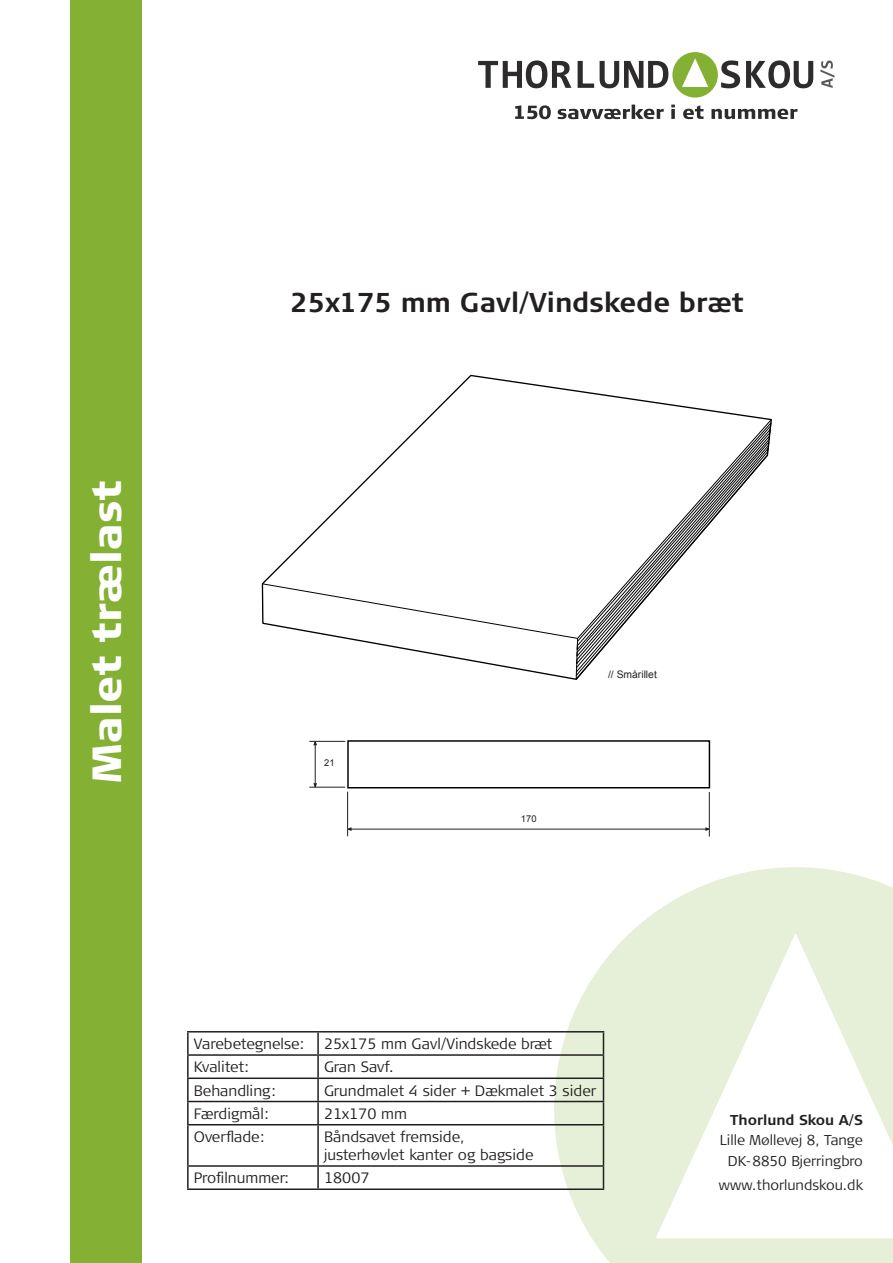
<style>
.page{position:relative;width:893px;height:1263px;background:#fff}
.page>*{position:absolute;margin:0;border:0;box-sizing:border-box;transform-origin:0 0}
.t1{font:900 40.65px "Signa Column";color:#fff}
.t2{font:700 27.15px "Signa Column";color:#231f20}
.t3{font:300 15px/18px "Signa Column";color:#231f20}
.t4{font:300 14.25px/20.4px "Signa Column";color:#231f20;text-align:center}
.t5{font:700 14.25px "Signa Column";color:#231f20}
.t6{font:10.35px "Arial";color:#231f20}
.t7{font:9.3px "Arial";color:#231f20}
</style>
<div class="page">
<svg style="left:554px;top:867px;width:339px;height:396px;fill:#e6efd8"></svg>
<svg style="left:656px;top:933px;width:237px;height:305px"></svg>
<div style="left:70px;top:0;width:71px;height:1263px;background:#84b133"></div>
<div style="left:672px;top:52px;width:46px;height:46px;background:#84b133;border-radius:50%"></div>
<svg style="left:478px;top:60px;width:93px;height:28px"></svg>
<svg style="left:578px;top:61px;width:16px;height:27px"></svg>
<svg style="left:600px;top:61px;width:68px;height:27px"></svg>
<svg style="left:721px;top:60px;width:19px;height:28px"></svg>
<svg style="left:746px;top:60px;width:67px;height:28px"></svg>
<svg style="left:820px;top:61px;width:14px;height:27px"></svg>
<svg style="left:682px;top:58px;width:26px;height:29px"></svg>
<svg style="left:515px;top:105px;width:282px;height:14px"></svg>
<hr style="left:187px;top:1031px;width:131px;height:1px;background:#231f20">
<hr style="left:187px;top:1032px;width:2px;height:22px;background:#231f20">
<hr style="left:318px;top:1031px;width:286px;height:1px;background:#231f20">
<hr style="left:317px;top:1032px;width:2px;height:22px;background:#231f20">
<hr style="left:187px;top:1054px;width:131px;height:2px;background:#231f20">
<hr style="left:187px;top:1056px;width:2px;height:21px;background:#231f20">
<hr style="left:318px;top:1054px;width:286px;height:2px;background:#231f20">
<hr style="left:317px;top:1056px;width:2px;height:21px;background:#231f20">
<hr style="left:187px;top:1077px;width:131px;height:2px;background:#231f20">
<hr style="left:187px;top:1079px;width:2px;height:22px;background:#231f20">
<hr style="left:318px;top:1077px;width:286px;height:2px;background:#231f20">
<hr style="left:317px;top:1079px;width:2px;height:22px;background:#231f20">
<hr style="left:187px;top:1101px;width:131px;height:1px;background:#231f20">
<hr style="left:187px;top:1102px;width:2px;height:22px;background:#231f20">
<hr style="left:318px;top:1101px;width:286px;height:1px;background:#231f20">
<hr style="left:317px;top:1102px;width:2px;height:22px;background:#231f20">
<svg style="left:603px;top:1032px;width:1px;height:92px"></svg>
<hr style="left:187px;top:1124px;width:131px;height:1px;background:#231f20">
<hr style="left:187px;top:1125px;width:2px;height:40px;background:#231f20">
<hr style="left:318px;top:1124px;width:286px;height:1px;background:#231f20">
<hr style="left:317px;top:1125px;width:2px;height:40px;background:#231f20">
<hr style="left:603px;top:1125px;width:1px;height:40px;background:#231f20">
<hr style="left:187px;top:1165px;width:131px;height:2px;background:#231f20">
<hr style="left:187px;top:1167px;width:2px;height:21px;background:#231f20">
<hr style="left:318px;top:1165px;width:286px;height:2px;background:#231f20">
<hr style="left:317px;top:1167px;width:2px;height:21px;background:#231f20">
<svg style="left:603px;top:1167px;width:1px;height:21px"></svg>
<hr style="left:187px;top:1188px;width:131px;height:2px;background:#231f20">
<hr style="left:318px;top:1188px;width:286px;height:2px;background:#231f20">
<svg style="left:261px;top:374px;width:510px;height:227px"></svg>
<svg style="left:262px;top:454px;width:318px;height:226px"></svg>
<svg style="left:576px;top:422px;width:195px;height:254px"></svg>
<hr style="left:309px;top:741px;width:36px;height:1px;background:#231f20">
<hr style="left:309px;top:787px;width:36px;height:1px;background:#231f20">
<hr style="left:315px;top:741px;width:1px;height:46px;background:#231f20">
<svg style="left:313px;top:783px;width:4px;height:4px"></svg>
<hr style="left:349px;top:829px;width:360px;height:1px;background:#231f20">
<hr style="left:347px;top:792px;width:1px;height:44px;background:#231f20">
<hr style="left:709px;top:792px;width:1px;height:44px;background:#231f20">
<svg style="left:705px;top:827px;width:4px;height:4px"></svg>
<svg style="left:348px;top:827px;width:4px;height:4px"></svg>
<div style="left:347px;top:740px;width:363px;height:48px;border:1px solid #000001"></div>
<h1 class="t1" style="left:81px;top:783px;width:305px;rotate:-90deg">Malet trælast</h1>
<h2 class="t2" style="left:290px;top:285px;width:455px">25x175 mm Gavl/Vindskede bræt</h2>
<p class="t7" style="left:324px;top:757px;width:12px">21</p>
<p class="t7" style="left:521px;top:813px;width:17px">170</p>
<p class="t6" style="left:608px;top:667px;width:50px">// Smårillet</p>
<p class="t3" style="left:194px;top:1035px;width:112px">Varebetegnelse:</p>
<p class="t3" style="left:324px;top:1035px;width:230px">25x175 mm Gavl/Vindskede bræt</p>
<p class="t3" style="left:194px;top:1058px;width:56px">Kvalitet:</p>
<p class="t3" style="left:324px;top:1058px;width:71px">Gran Savf.</p>
<p class="t3" style="left:194px;top:1081px;width:83px">Behandling:</p>
<p class="t3" style="left:324px;top:1081px;width:274px">Grundmalet 4 sider + Dækmalet 3 sider</p>
<p class="t3" style="left:194px;top:1105px;width:76px">Færdigmål:</p>
<p class="t3" style="left:324px;top:1105px;width:84px">21x170 mm</p>
<p class="t3" style="left:194px;top:1128px;width:72px">Overflade:</p>
<p class="t3" style="left:324px;top:1128px;width:211px">Båndsavet fremside, justerhøvlet kanter og bagside</p>
<p class="t3" style="left:194px;top:1169px;width:96px">Profilnummer:</p>
<p class="t3" style="left:324px;top:1169px;width:47px">18007</p>
<p class="t5" style="left:730px;top:1111px;width:134px">Thorlund Skou A/S</p>
<p class="t4" style="left:720px;top:1130px;width:145px">Lille Møllevej 8, Tange<br>DK-8850 Bjerringbro</p>
<p class="t4" style="left:719px;top:1175px;width:146px">www.thorlundskou.dk</p>
</div>
